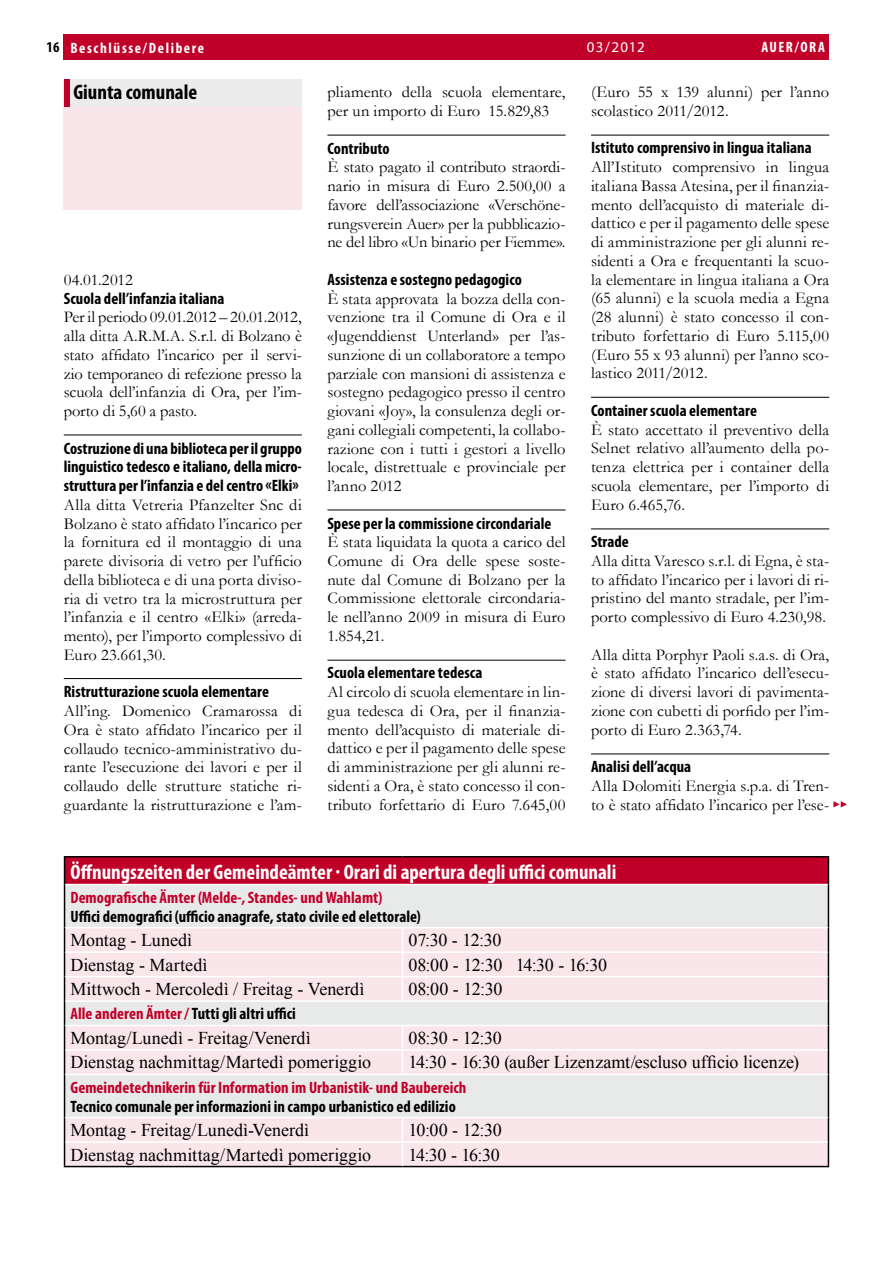
<style>
.page{position:relative;width:893px;height:1263px;background:#fff}
.page>*{position:absolute;margin:0;border:0;box-sizing:border-box;transform-origin:0 0}
.t1{font:700 condensed 21px "Myriad Pro";color:#fff}
.t2{font:700 condensed 21px "Myriad Pro";color:#000}
.t3{font:18px "Times New Roman";letter-spacing:-.005em;color:#000}
.t4{font:16.5px/18.8px "Garamond";color:#000;text-align:justify}
.t5{font:700 condensed 16.5px/18.8px "Myriad Pro";letter-spacing:.005em;color:#000;text-align:justify}
.t6{font:700 condensed 16.5px "Myriad Pro";letter-spacing:.005em;color:#c00029}
.t7{font:700 condensed 15px "Myriad Pro";letter-spacing:.11em;color:#fff}
.t8{font:15px "Myriad Pro";letter-spacing:.07em;color:#fff}
.s1{color:#000}
.s2{color:#c00029}
</style>
<div class="page">
<div style="left:64px;top:34px;width:765px;height:26px;background:#c00029"></div>
<div style="left:65px;top:857px;width:763px;height:27px;background:#c00029"></div>
<div style="left:65px;top:885px;width:763px;height:42px;background:#e8e9e9"></div>
<svg style="left:65px;top:928px;width:763px;height:238px;background:#f3e6e9"></svg>
<hr style="left:64px;top:856px;width:339px;height:1px;background:#000">
<svg style="left:64px;top:857px;width:1px;height:27px"></svg>
<hr style="left:403px;top:856px;width:426px;height:1px;background:#000">
<svg style="left:828px;top:857px;width:1px;height:27px"></svg>
<hr style="left:64px;top:884px;width:1px;height:44px;background:#000">
<hr style="left:828px;top:884px;width:1px;height:44px;background:#000">
<svg style="left:64px;top:928px;width:1px;height:146px"></svg>
<svg style="left:828px;top:928px;width:1px;height:146px"></svg>
<hr style="left:64px;top:1074px;width:1px;height:43px;background:#000">
<hr style="left:828px;top:1074px;width:1px;height:43px;background:#000">
<svg style="left:64px;top:1117px;width:1px;height:49px"></svg>
<svg style="left:828px;top:1117px;width:1px;height:49px"></svg>
<hr style="left:64px;top:1166px;width:339px;height:1px;background:#000">
<hr style="left:403px;top:1166px;width:426px;height:1px;background:#000">
<hr style="left:65px;top:951px;width:338px;height:2px;background:#fff">
<hr style="left:403px;top:951px;width:425px;height:2px;background:#fff">
<hr style="left:65px;top:976px;width:338px;height:1px;background:#fff">
<hr style="left:403px;top:976px;width:425px;height:1px;background:#fff">
<svg style="left:402px;top:928px;width:1px;height:72px"></svg>
<hr style="left:65px;top:1000px;width:338px;height:2px;background:#fff">
<hr style="left:403px;top:1000px;width:425px;height:2px;background:#fff">
<hr style="left:65px;top:1025px;width:338px;height:1px;background:#fff">
<hr style="left:403px;top:1025px;width:425px;height:1px;background:#fff">
<hr style="left:65px;top:1049px;width:338px;height:2px;background:#fff">
<hr style="left:403px;top:1049px;width:425px;height:2px;background:#fff">
<svg style="left:402px;top:1026px;width:1px;height:48px"></svg>
<hr style="left:65px;top:1074px;width:338px;height:1px;background:#fff">
<hr style="left:403px;top:1074px;width:425px;height:1px;background:#fff">
<hr style="left:65px;top:1117px;width:338px;height:1px;background:#fff">
<hr style="left:403px;top:1117px;width:425px;height:1px;background:#fff">
<hr style="left:65px;top:1141px;width:338px;height:2px;background:#fff">
<hr style="left:403px;top:1141px;width:425px;height:2px;background:#fff">
<svg style="left:402px;top:1118px;width:1px;height:48px"></svg>
<div style="left:64px;top:105px;width:238px;height:105px;background:#f9e6ea"></div>
<div style="left:64px;top:79px;width:238px;height:27px;background:#ececed"></div>
<div style="left:64px;top:79px;width:6px;height:27px;background:#c00029"></div>
<hr style="left:64px;top:435px;width:238px;height:1px;background:#000">
<hr style="left:591px;top:529px;width:238px;height:1px;background:#000">
<hr style="left:591px;top:135px;width:238px;height:1px;background:#000">
<hr style="left:327px;top:660px;width:239px;height:1px;background:#000">
<hr style="left:327px;top:510px;width:239px;height:1px;background:#000">
<hr style="left:327px;top:135px;width:239px;height:1px;background:#000">
<hr style="left:64px;top:678px;width:238px;height:1px;background:#000">
<svg style="left:833px;top:801px;width:14px;height:6px"></svg>
<hr style="left:591px;top:397px;width:238px;height:1px;background:#000">
<hr style="left:591px;top:754px;width:238px;height:1px;background:#000">
<p class="t7" style="left:47px;top:38px;width:159px"><span class="s1">16</span> Beschlüsse/Delibere</p>
<p class="t8" style="left:587px;top:37px;width:59px">03/2012</p>
<p class="t7" style="left:761px;top:37px;width:65px">AUER/ORA</p>
<p class="t2" style="left:73px;top:79px;width:125px">Giunta comunale</p>
<p class="t4" style="left:64px;top:270px;width:71px">04.01.2012</p>
<p class="t5" style="left:64px;top:288px;width:162px">Scuola dell’infanzia italiana</p>
<p class="t4" style="left:64px;top:307px;width:240px">Per il periodo 09.01.2012 – 20.01.2012, alla ditta A.R.M.A. S.r.l. di Bolzano è stato affidato l’incarico per il servi&shy;zio temporaneo di refezione presso la scuola dell’infanzia di Ora, per l’im&shy;porto di 5,60 a pasto.</p>
<p class="t5" style="left:64px;top:438px;width:240px">Costruzione di una biblioteca per il gruppo linguistico tedesco e italiano, della micro&shy;struttura per l’infanzia e del centro «Elki»</p>
<p class="t4" style="left:64px;top:495px;width:240px">Alla ditta Vetreria Pfanzelter Snc di Bolzano è stato affidato l’incarico per la fornitura ed il montaggio di una parete divisoria di vetro per l’ufficio della biblioteca e di una porta diviso&shy;ria di vetro tra la microstruttura per l’infanzia e il centro «Elki» (arreda&shy;mento), per l’importo complessivo di Euro 23.661,30.</p>
<p class="t5" style="left:64px;top:682px;width:207px">Ristrutturazione scuola elementare</p>
<p class="t4" style="left:64px;top:701px;width:240px">All’ing. Domenico Cramarossa di Ora è stato affidato l’incarico per il collaudo tecnico-amministrativo du&shy;rante l’esecuzione dei lavori e per il collaudo delle strutture statiche ri&shy;guardante la ristrutturazione e l’am-</p>
<p class="t4" style="left:327px;top:82px;width:240px">pliamento della scuola elementare, per un importo di Euro 15.829,83</p>
<p class="t5" style="left:327px;top:138px;width:64px">Contributo</p>
<p class="t4" style="left:327px;top:157px;width:240px">È stato pagato il contributo straordi&shy;nario in misura di Euro 2.500,00 a favore dell’associazione «Verschöne&shy;rungsverein Auer» per la pubblicazio&shy;ne del libro «Un binario per Fiemme».</p>
<p class="t5" style="left:327px;top:270px;width:196px">Assistenza e sostegno pedagogico</p>
<p class="t4" style="left:327px;top:289px;width:240px">È stata approvata la bozza della con&shy;venzione tra il Comune di Ora e il «Jugenddienst Unterland» per l’as&shy;sunzione di un collaboratore a tempo parziale con mansioni di assistenza e sostegno pedagogico presso il centro giovani «Joy», la consulenza degli or&shy;gani collegiali competenti, la collabo&shy;razione con i tutti i gestori a livello locale, distrettuale e provinciale per l’anno 2012</p>
<p class="t5" style="left:327px;top:513px;width:225px">Spese per la commissione circondariale</p>
<p class="t4" style="left:327px;top:532px;width:240px">È stata liquidata la quota a carico del Comune di Ora delle spese soste&shy;nute dal Comune di Bolzano per la Commissione elettorale circondaria&shy;le nell’anno 2009 in misura di Euro 1.854,21.</p>
<p class="t5" style="left:327px;top:663px;width:156px">Scuola elementare tedesca</p>
<p class="t4" style="left:327px;top:682px;width:240px">Al circolo di scuola elementare in lin&shy;gua tedesca di Ora, per il finanzia&shy;mento dell’acquisto di materiale di&shy;dattico e per il pagamento delle spese di amministrazione per gli alunni re&shy;sidenti a Ora, è stato concesso il con&shy;tributo forfettario di Euro 7.645,00</p>
<p class="t4" style="left:591px;top:82px;width:240px">(Euro 55 x 139 alunni) per l’anno scolastico 2011/2012.</p>
<p class="t5" style="left:591px;top:138px;width:222px">Istituto comprensivo in lingua italiana</p>
<p class="t4" style="left:591px;top:157px;width:240px">All’Istituto comprensivo in lingua italiana Bassa Atesina, per il finanzia&shy;mento dell’acquisto di materiale di&shy;dattico e per il pagamento delle spese di amministrazione per gli alunni re&shy;sidenti a Ora e frequentanti la scuo&shy;la elementare in lingua italiana a Ora (65 alunni) e la scuola media a Egna (28 alunni) è stato concesso il con&shy;tributo forfettario di Euro 5.115,00 (Euro 55 x 93 alunni) per l’anno sco&shy;lastico 2011/2012.</p>
<p class="t5" style="left:591px;top:401px;width:167px">Container scuola elementare</p>
<p class="t4" style="left:591px;top:420px;width:240px">È stato accettato il preventivo della Selnet relativo all’aumento della po&shy;tenza elettrica per i container della scuola elementare, per l’importo di Euro 6.465,76.</p>
<p class="t5" style="left:591px;top:532px;width:39px">Strade</p>
<p class="t4" style="left:591px;top:551px;width:240px">Alla ditta Varesco s.r.l. di Egna, è sta&shy;to affidato l’incarico per i lavori di ri&shy;pristino del manto stradale, per l’im&shy;porto complessivo di Euro 4.230,98.</p>
<p class="t4" style="left:591px;top:645px;width:240px">Alla ditta Porphyr Paoli s.a.s. di Ora, è stato affidato l’incarico dell’esecu&shy;zione di diversi lavori di pavimenta&shy;zione con cubetti di porfido per l’im&shy;porto di Euro 2.363,74.</p>
<p class="t5" style="left:591px;top:757px;width:102px">Analisi dell’acqua</p>
<p class="t4" style="left:591px;top:776px;width:240px">Alla Dolomiti Energia s.p.a. di Tren&shy;to è stato affidato l’incarico per l’ese-</p>
<p class="t1" style="left:71px;top:858px;width:547px">Öffnungszeiten der Gemeindeämter · Orari di apertura degli uffici comunali</p>
<p class="t6" style="left:71px;top:887px;width:313px">Demografische Ämter (Melde-, Standes- und Wahlamt)</p>
<p class="t5" style="left:71px;top:906px;width:352px">Uffici demografici (ufficio anagrafe, stato civile ed elettorale)</p>
<p class="t3" style="left:71px;top:928px;width:123px">Montag - Lunedì</p>
<p class="t3" style="left:409px;top:928px;width:94px">07:30 - 12:30</p>
<p class="t3" style="left:71px;top:952px;width:138px">Dienstag - Martedì</p>
<p class="t3" style="left:409px;top:952px;width:200px">08:00 - 12:30 14:30 - 16:30</p>
<p class="t3" style="left:71px;top:977px;width:295px">Mittwoch - Mercoledì / Freitag - Venerdì</p>
<p class="t3" style="left:409px;top:977px;width:95px">08:00 - 12:30</p>
<p class="t5" style="left:71px;top:1004px;width:227px"><span class="s2">Alle anderen Ämter /</span> Tutti gli altri uffici</p>
<p class="t3" style="left:71px;top:1026px;width:242px">Montag/Lunedì - Freitag/Venerdì</p>
<p class="t3" style="left:409px;top:1026px;width:95px">08:30 - 12:30</p>
<p class="t3" style="left:71px;top:1050px;width:302px">Dienstag nachmittag/Martedì pomeriggio</p>
<p class="t3" style="left:409px;top:1050px;width:392px">14:30 - 16:30 (außer Lizenzamt/escluso ufficio licenze)</p>
<p class="t6" style="left:71px;top:1077px;width:397px">Gemeindetechnikerin für Information im Urbanistik- und Baubereich</p>
<p class="t5" style="left:71px;top:1096px;width:387px">Tecnico comunale per informazioni in campo urbanistico ed edilizio</p>
<p class="t3" style="left:71px;top:1118px;width:240px">Montag - Freitag/Lunedì-Venerdì</p>
<p class="t3" style="left:409px;top:1118px;width:95px">10:00 - 12:30</p>
<p class="t3" style="left:71px;top:1142px;width:302px">Dienstag nachmittag/Martedì pomeriggio</p>
<p class="t3" style="left:409px;top:1142px;width:93px">14:30 - 16:30</p>
</div>
